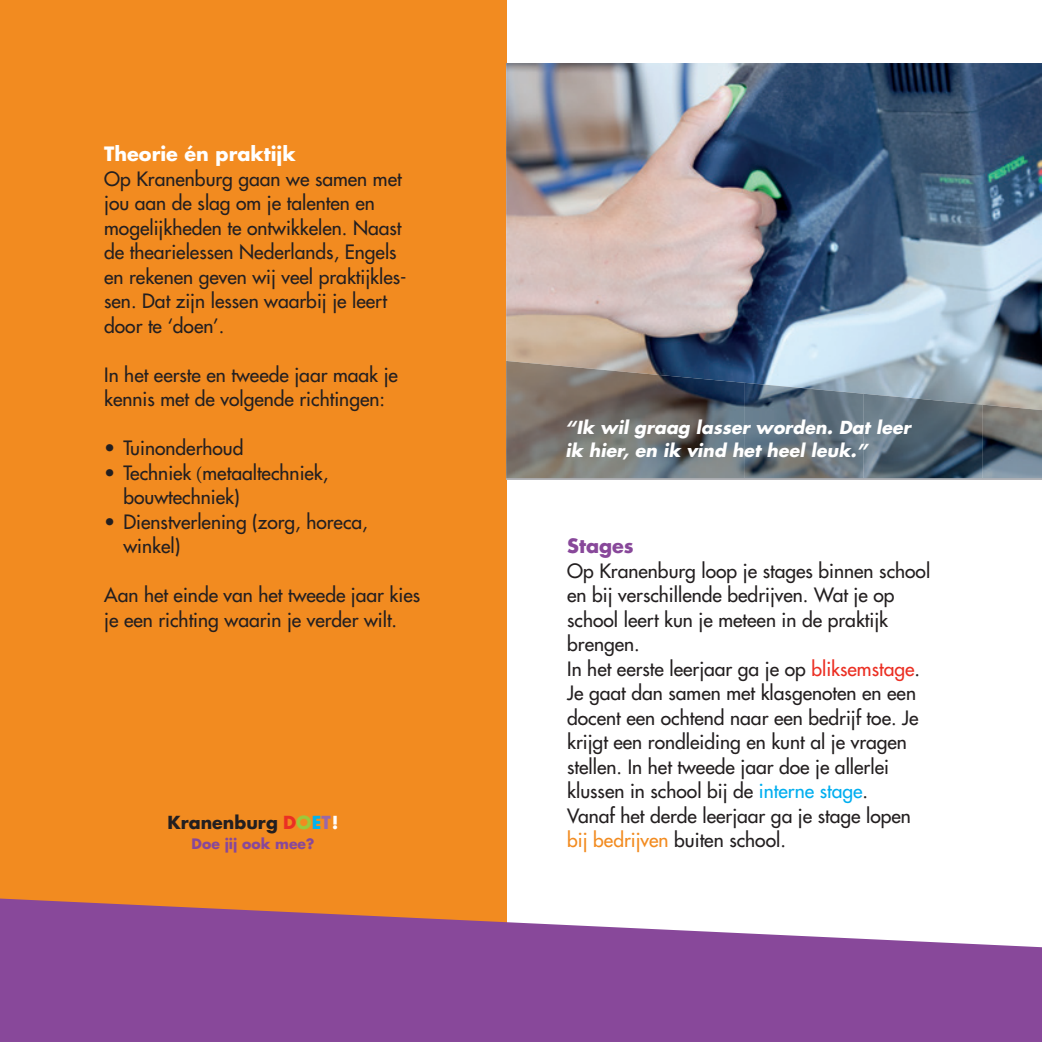
<style>
.page{position:relative;width:1042px;height:1042px;background:#fff}
.page>*{position:absolute;margin:0;border:0;box-sizing:border-box;transform-origin:0 0}
.t1{font:19.25px/24.5px "Futura";color:#231f20}
.t2{font:700 19.25px "Futura";color:#fff}
.t3{font:700 19.25px "Futura";color:#88489a}
.t4{font:italic 700 17.5px/22.8px "Futura";color:#fff}
.t5{font:700 17.5px "Futura";color:#231f20}
.t6{font:700 14px "Futura";color:#88489a}
.s1{font-family:"Minion Pro"}
.s2{color:#eb2f23}
.s3{color:#9ec83a}
.s4{color:#00b3ef}
.s5{color:#9968aa}
.s6{color:#fff}
.s7{color:#00aeef}
.s8{color:#f28b20}
</style>
<div class="page">
<div style="left:0;top:0;width:506px;height:1042px;background:#f28b20"></div>
<img style="left:506px;top:63px;width:536px;height:342px">
<svg style="left:0;top:898px;width:1042px;height:144px;fill:#88489a"></svg>
<hr style="left:506px;top:478px;width:536px;height:1px;background:#b1b2b6">
<img style="left:506px;top:361px;width:119px;height:117px">
<img style="left:625px;top:372px;width:119px;height:106px">
<img style="left:744px;top:383px;width:119px;height:95px">
<img style="left:863px;top:394px;width:119px;height:84px">
<img style="left:982px;top:405px;width:60px;height:73px">
<p class="t2" style="left:104px;top:140px;width:193px">Theorie én praktijk</p>
<p class="t1" style="left:104px;top:166px;width:304px">Op Kranenburg gaan we samen met jou aan de slag om je talenten en mogelijkheden te ontwikkelen. Naast de thearielessen Nederlands, Engels en rekenen geven wij veel praktijkles&shy;sen. Dat zijn lessen waarbij je leert door te ‘doen’.</p>
<p class="t1" style="left:104px;top:362px;width:295px">In het eerste en tweede jaar maak je kennis met de volgende richtingen:</p>
<p class="t1" style="left:104px;top:436px;width:141px">• Tuinonderhoud</p>
<p class="t1" style="left:123px;top:460px;width:206px;text-indent:-19px">• Techniek <span class="s1">(</span>metaaltechniek, bouwtechniek)</p>
<p class="t1" style="left:123px;top:509px;width:246px;text-indent:-19px">• Dienstverlening (zorg, horeca, winkel)</p>
<p class="t1" style="left:104px;top:583px;width:317px">Aan het einde van het tweede jaar kies je een richting waarin je verder wilt.</p>
<p class="t5" style="left:168px;top:810px;width:172px">Kranenburg <span class="s2">D</span><span class="s3">O</span><span class="s4">E</span><span class="s5">T</span><span class="s6">!</span></p>
<p class="t6" style="left:192px;top:833px;width:124px">Doe jij ook mee?</p>
<p class="t4" style="left:565px;top:416px;width:347px">“Ik wil graag lasser worden. Dat leer ik hier, en ik vind het heel leuk.”</p>
<p class="t3" style="left:567px;top:532px;width:68px">Stages</p>
<p class="t1" style="left:567px;top:558px;width:364px">Op Kranenburg loop je stages binnen school en bij verschillende bedrijven. Wat je op school leert kun je meteen in de praktijk brengen.<br>In het eerste leerjaar ga je op <span class="s2">bliksemstage</span>.<br>Je gaat dan samen met klasgenoten en een docent een ochtend naar een bedrijf toe. Je krijgt een rondleiding en kunt al je vragen stellen. In het tweede jaar doe je allerlei klussen in school bij de <span class="s7">interne stage</span>.<br>Vanaf het derde leerjaar ga je stage lopen <span class="s8">bij bedrijven</span> buiten school.</p>
</div>
